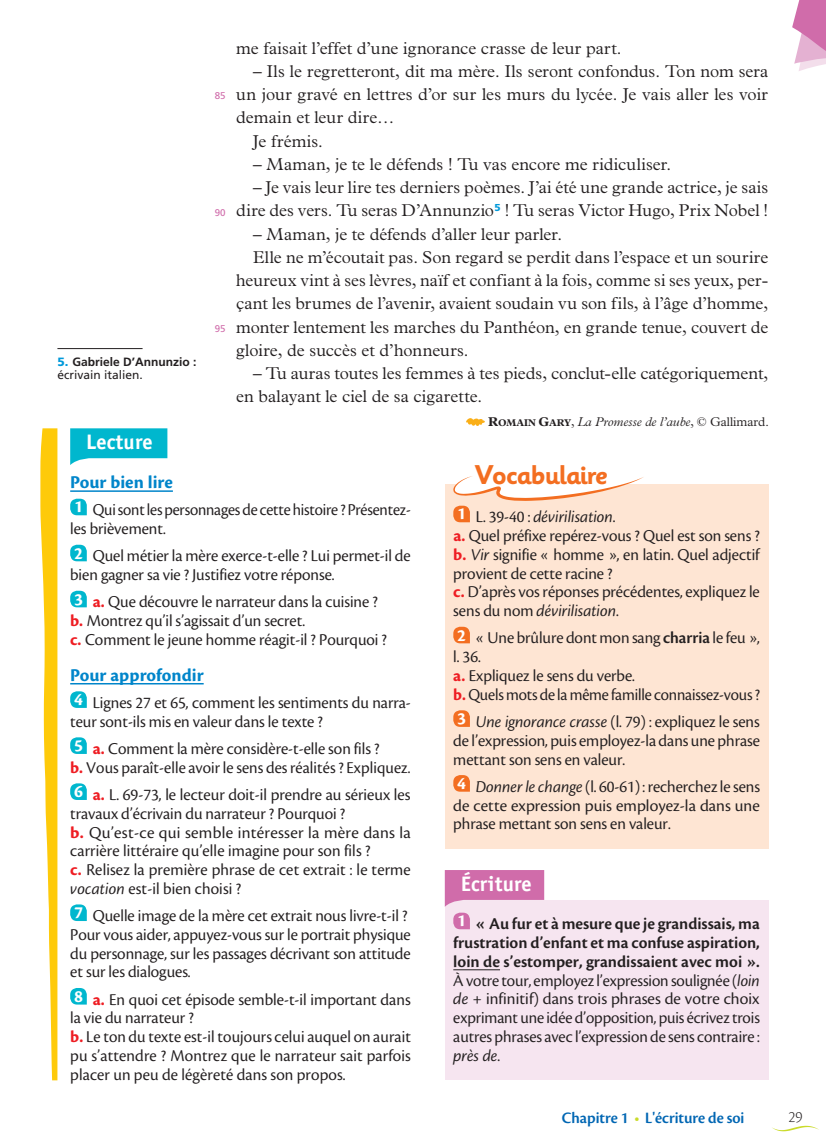
<style>
.page{position:relative;width:826px;height:1147px;background:#fff}
.page>*{position:absolute;margin:0;border:0;box-sizing:border-box;transform-origin:0 0}
.t1{font:700 27px "Sassoon Infant";letter-spacing:-.05em;color:#f36e21}
.t2{font:700 21px "Officina Sans ITC Std";letter-spacing:.01em;color:#fff}
.t3{font:700 18.75px "Cronos Pro";color:#0085ca}
.t4{font:17.25px/18.8px "Cronos Pro Disp";color:#231f20}
.t5{font:300 17.25px/23.2px "Plantin Std";color:#231f20;text-align:right}
.t6{font:600 17.25px/18.8px "Cronos Pro";color:#231f20;text-align:justify}
.t7{font:17.25px "Cronos Pro Disp It";color:#231f20}
.t8{font:16.5px "Cronos Pro Semibold Disp";color:#0166b3}
.t9{font:16.5px "Cronos Pro Lt Disp";color:#231f20}
.t10{font:italic 300 12.75px "Plantin Std";color:#231f20}
.t11{font:700 12px/13.5px "Frutiger LT Std";color:#231f20}
.t12{font:9.75px "Frutiger LT Std";color:#d06caa}
.s1{font-weight:900;color:#0099da}
.s2{font-weight:400}
.s3{font-weight:700;font-style:normal}
.s4{font-weight:700;font-style:normal;font-size:9.75px}
.s5{font-style:normal}
.s6{font-family:"Cronos Pro";font-weight:700;color:#ee1d23}
.s7{font-family:"Cronos Pro Disp It"}
.s8{font-family:"Cronos Pro Disp"}
.s9{font-family:"Cronos Pro Semibold Disp"}
.s10{color:#cadb2a}
</style>
<div class="page">
<hr style="left:70px;top:490px;width:103px;height:2px;background:#0085ca">
<hr style="left:70px;top:683px;width:133px;height:1px;background:#0085ca">
<svg style="left:70px;top:428px;width:97px;height:37px"></svg>
<svg style="left:70px;top:498px;width:17px;height:17px"></svg>
<svg style="left:70px;top:544px;width:17px;height:17px"></svg>
<svg style="left:70px;top:590px;width:17px;height:17px"></svg>
<svg style="left:70px;top:691px;width:17px;height:17px"></svg>
<svg style="left:70px;top:737px;width:17px;height:17px"></svg>
<svg style="left:70px;top:783px;width:17px;height:17px"></svg>
<svg style="left:70px;top:904px;width:17px;height:17px"></svg>
<svg style="left:70px;top:988px;width:17px;height:16px"></svg>
<svg style="left:40px;top:428px;width:17px;height:652px"></svg>
<div style="left:444px;top:484px;width:323px;height:364px;background:#fee5d3"></div>
<svg style="left:453px;top:626px;width:16px;height:17px"></svg>
<svg style="left:453px;top:710px;width:16px;height:17px"></svg>
<svg style="left:453px;top:775px;width:16px;height:16px"></svg>
<svg style="left:444px;top:476px;width:199px;height:46px"></svg>
<div style="left:444px;top:899px;width:323px;height:180px;background:#f6e5f0"></div>
<hr style="left:453px;top:969px;width:46px;height:1px;background:#231f20">
<svg style="left:453px;top:912px;width:16px;height:17px"></svg>
<svg style="left:444px;top:870px;width:100px;height:36px"></svg>
<svg style="left:466px;top:418px;width:18px;height:8px"></svg>
<hr style="left:57px;top:348px;width:85px;height:1px;background:#231f20">
<svg style="left:772px;top:1125px;width:46px;height:6px"></svg>
<svg style="left:792px;top:0;width:34px;height:71px"></svg>
<p class="t11" style="left:57px;top:355px;width:140px"><span class="s1">5.</span> Gabriele D’Annunzio : <span class="s2">écrivain italien.</span></p>
<p class="t12" style="left:214px;top:90px;width:12px">85</p>
<p class="t12" style="left:214px;top:206px;width:12px">90</p>
<p class="t12" style="left:214px;top:323px;width:12px">95</p>
<p class="t5" style="left:236px;top:36px;width:386px">me faisait l’effet d’une ignorance crasse de leur part.</p>
<p class="t5" style="left:253px;top:59px;width:516px">– Ils le regretteront, dit ma mère. Ils seront confondus. Ton nom sera</p>
<p class="t5" style="left:236px;top:83px;width:533px">un jour gravé en lettres d’or sur les murs du lycée. Je vais aller les voir</p>
<p class="t5" style="left:236px;top:106px;width:159px">demain et leur dire…</p>
<p class="t5" style="left:253px;top:129px;width:71px">Je frémis.</p>
<p class="t5" style="left:253px;top:152px;width:419px">– Maman, je te le défends ! Tu vas encore me ridiculiser.</p>
<p class="t5" style="left:236px;top:176px;width:533px">– Je vais leur lire tes derniers poèmes. J’ai été une grande actrice, je sais dire des vers. Tu seras D’Annunzio<sup>5</sup> ! Tu seras Victor Hugo, Prix Nobel !</p>
<p class="t5" style="left:253px;top:222px;width:310px">– Maman, je te défends d’aller leur parler.</p>
<p class="t5" style="left:253px;top:245px;width:516px">Elle ne m’écoutait pas. Son regard se perdit dans l’espace et un sourire</p>
<p class="t5" style="left:236px;top:269px;width:533px">heureux vint à ses lèvres, naïf et confiant à la fois, comme si ses yeux, per-</p>
<p class="t5" style="left:236px;top:292px;width:533px">çant les brumes de l’avenir, avaient soudain vu son fils, à l’âge d’homme,</p>
<p class="t5" style="left:236px;top:315px;width:533px">monter lentement les marches du Panthéon, en grande tenue, couvert de</p>
<p class="t5" style="left:236px;top:338px;width:234px">gloire, de succès et d’honneurs.</p>
<p class="t5" style="left:236px;top:362px;width:533px;text-align:left;text-indent:17px">– Tu auras toutes les femmes à tes pieds, conclut-elle catégoriquement, en balayant le ciel de sa cigarette.</p>
<p class="t10" style="left:488px;top:414px;width:282px"><span class="s3">R</span><span class="s4">OMAIN</span> <span class="s3">G</span><span class="s4">ARY</span><span class="s5">,</span> La Promesse de l’aube<span class="s5">, © Gallimard.</span></p>
<p class="t2" style="left:86px;top:429px;width:68px">Lecture</p>
<p class="t3" style="left:70px;top:471px;width:104px">Pour bien lire</p>
<p class="t4" style="left:70px;top:500px;width:342px"><sup>1</sup> Qui sont les personnages de cette histoire ? Présentez&shy;les brièvement.</p>
<p class="t4" style="left:70px;top:546px;width:342px"><sup>2</sup> Quel métier la mère exerce-t-elle ? Lui permet-il de bien gagner sa vie ? Justifiez votre réponse.</p>
<p class="t4" style="left:70px;top:592px;width:318px"><sup>3</sup> <span class="s6">a.</span> Que découvre le narrateur dans la cuisine ? <span class="s6">b.</span> Montrez qu’il s’agissait d’un secret.<br><span class="s6">c.</span> Comment le jeune homme réagit-il ? Pourquoi ?</p>
<p class="t3" style="left:70px;top:664px;width:135px">Pour approfondir</p>
<p class="t4" style="left:70px;top:693px;width:342px"><sup>4</sup> Lignes 27 et 65, comment les sentiments du narra&shy;teur sont-ils mis en valeur dans le texte ?</p>
<p class="t4" style="left:70px;top:739px;width:341px"><sup>5</sup> <span class="s6">a.</span> Comment la mère considère-t-elle son fils ?<br><span class="s6">b.</span> Vous paraît-elle avoir le sens des réalités ? Expliquez.</p>
<p class="t4" style="left:70px;top:785px;width:342px"><sup>6</sup> <span class="s6">a.</span> L. 69-73, le lecteur doit-il prendre au sérieux les travaux d’écrivain du narrateur ? Pourquoi ?<br><span class="s6">b.</span> Qu’est-ce qui semble intéresser la mère dans la carrière littéraire qu’elle imagine pour son fils ?<br><span class="s6">c.</span> Relisez la première phrase de cet extrait : le terme <span class="s7">vocation</span> est-il bien choisi ?</p>
<p class="t4" style="left:70px;top:906px;width:342px"><sup>7</sup> Quelle image de la mère cet extrait nous livre-t-il ?<br>Pour vous aider, appuyez-vous sur le portrait physique du personnage, sur les passages décrivant son attitude et sur les dialogues.</p>
<p class="t4" style="left:70px;top:989px;width:342px"><sup>8</sup> <span class="s6">a.</span> En quoi cet épisode semble-t-il important dans la vie du narrateur ?<br><span class="s6">b.</span> Le ton du texte est-il toujours celui auquel on aurait pu s’attendre ? Montrez que le narrateur sait parfois placer un peu de légèreté dans son propos.</p>
<h1 class="t1" style="left:474px;top:458px;width:135px">Vocabulaire</h1>
<p class="t7" style="left:457px;top:507px;width:160px"><sup>1</sup> <span class="s8">L. 39-40 :</span> dévirilisation<span class="s8">.</span></p>
<p class="t4" style="left:453px;top:526px;width:308px"><span class="s6">a.</span> Quel préfixe repérez-vous ? Quel est son sens ? <span class="s6">b.</span> <span class="s7">Vir</span> signifie « homme », en latin. Quel adjectif provient de cette racine ?<br><span class="s6">c.</span> D’après vos réponses précédentes, expliquez le</p>
<p class="t7" style="left:453px;top:601px;width:167px"><span class="s8">sens du nom</span> dévirilisation<span class="s8">.</span></p>
<p class="t4" style="left:453px;top:628px;width:308px"><sup>2</sup> « Une brûlure dont mon sang <span class="s9">charria</span> le feu », l. 36.<br><span class="s6">a.</span> Expliquez le sens du verbe.<br><span class="s6">b.</span> Quels mots de la même famille connaissez-vous ?</p>
<p class="t4" style="left:453px;top:712px;width:308px;text-align:justify"><sup>3</sup> <span class="s7">Une ignorance crasse</span> (l. 79) : expliquez le sens de l’expression, puis employez-la dans une phrase mettant son sens en valeur.</p>
<p class="t4" style="left:453px;top:777px;width:308px;text-align:justify"><sup>4</sup> <span class="s7">Donner le change</span> (l. 60-61) : recherchez le sens de cette expression puis employez-la dans une phrase mettant son sens en valeur.</p>
<p class="t2" style="left:460px;top:870px;width:72px">Écriture</p>
<p class="t6" style="left:453px;top:914px;width:308px"><sup>1</sup> « Au fur et à mesure que je grandissais, ma frustration d’enfant et ma confuse aspiration, loin de s’estomper, grandissaient avec moi ».</p>
<p class="t4" style="left:453px;top:970px;width:308px;text-align:justify">À votre tour, employez l’expression soulignée (<span class="s7">loin de</span> + infinitif) dans trois phrases de votre choix exprimant une idée d’opposition, puis écrivez trois autres phrases avec l’expression de sens contraire :</p>
<p class="t7" style="left:453px;top:1045px;width:48px">près de<span class="s8">.</span></p>
<p class="t8" style="left:561px;top:1108px;width:184px">Chapitre 1 <span class="s10">•</span> L'écriture de soi</p>
<p class="t9" style="left:788px;top:1107px;width:16px">29</p>
</div>
